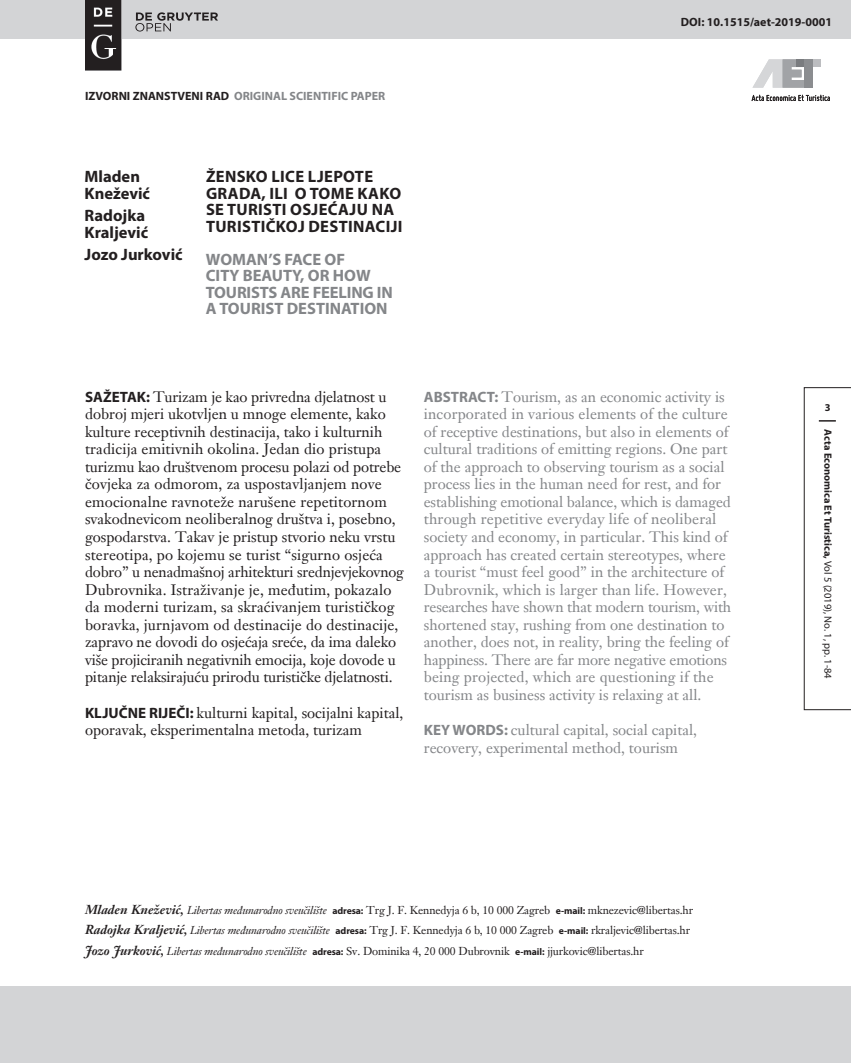
<style>
.page{position:relative;width:851px;height:1063px;background:#fff}
.page>*{position:absolute;margin:0;border:0;box-sizing:border-box;transform-origin:0 0}
.t1{font:700 16.5px/16.5px "Myriad Pro";color:#231f20}
.t2{font:700 16.5px/16.5px "Myriad Pro";color:#848689}
.t3{font:15px/17.5px "Janson HR";color:#848689}
.t4{font:15px/17.5px "Janson HR";color:#231f20}
.t5{font:700 12px "Myriad Pro";color:#848689}
.t6{font:700 12px "Myriad Pro";color:#231f20}
.t7{font:11.25px/20.2px "Janson HR";letter-spacing:-.01em;color:#231f20}
.t8{font:700 10.5px "Myriad Pro";color:#231f20}
.s1{color:#231f20}
.s2{font-family:"Myriad Pro";font-weight:700}
.s3{font-weight:400}
.s4{font-weight:700;font-style:italic;font-size:12.75px}
.s5{font-style:italic}
.s6{font-family:"Myriad Pro";font-weight:700;font-size:9.75px}
</style>
<div class="page">
<div style="left:0;top:0;width:850px;height:38px;background:#d3d4d6"></div>
<div style="left:0;top:986px;width:850px;height:77px;background:#d3d4d6"></div>
<svg style="left:803px;top:387px;width:47px;height:323px"></svg>
<svg style="left:752px;top:59px;width:51px;height:29px"></svg>
<div style="left:803px;top:59px;width:9px;height:29px;background:#8b8d90"></div>
<div style="left:796px;top:59px;width:7px;height:8px;background:#7a7c7f"></div>
<div style="left:812px;top:59px;width:8px;height:8px;background:#bcbdc0"></div>
<svg style="left:751px;top:95px;width:78px;height:6px"></svg>
<svg style="left:135px;top:12px;width:83px;height:20px"></svg>
<img style="left:85px;top:0;width:36px;height:71px">
<p class="t5" style="left:85px;top:89px;width:302px"><span class="s1">IZVORNI ZNANSTVENI RAD</span> ORIGINAL SCIENTIFIC PAPER</p>
<p class="t1" style="left:85px;top:168px;width:67px">Mladen<br>Knežević</p>
<p class="t1" style="left:85px;top:207px;width:65px">Radojka<br>Kraljević</p>
<p class="t1" style="left:85px;top:246px;width:100px">Jozo Jurković</p>
<p class="t1" style="left:206px;top:168px;width:21px">Žensko</p>
<p class="t1" style="left:271px;top:168px;width:9px">lice</p>
<p class="t1" style="left:308px;top:168px;width:11px">ljepote</p>
<p class="t1" style="left:206px;top:185px;width:12px">grada</p>
<p class="t1" style="left:261px;top:185px;width:60px">, ili o tome</p>
<p class="t1" style="left:357px;top:185px;width:12px">kako</p>
<p class="t1" style="left:206px;top:201px;width:31px">se turisti</p>
<p class="t1" style="left:290px;top:201px;width:11px">osje</p>
<p class="t1" style="left:328px;top:201px;width:21px">ćaju</p>
<p class="t1" style="left:371px;top:201px;width:12px">na</p>
<p class="t1" style="left:206px;top:218px;width:10px">turističkoj</p>
<p class="t1" style="left:308px;top:218px;width:10px">destinaciji</p>
<p class="t2" style="left:206px;top:251px;width:188px">WOMAN’S FACE OF<br>CITY BEAUTY, OR HOW<br>TOURISTS ARE FEELING IN<br>A TOURIST DESTINATION</p>
<p class="t6" style="left:680px;top:14px;width:153px">DOI: 10.1515/aet-2019-0001</p>
<p class="t4" style="left:85px;top:388px;width:320px"><span class="s2">SAŽETAK:</span> Turizam je kao privredna djelatnost u dobroj mjeri ukotvljen u mnoge elemente, kako kulture receptivnih destinacija, tako i kulturnih tradicija emitivnih okolina. Jedan dio pristupa turizmu kao društvenom procesu polazi od potrebe čovjeka za odmorom, za uspostavljanjem nove emocionalne ravnoteže narušene repetitornom svakodnevicom neoliberalnog društva i, posebno, gospodarstva. Takav je pristup stvorio neku vrstu stereotipa, po kojemu se turist “sigurno osjeća dobro” u nenadmašnoj arhitekturi srednjevjekovnog Dubrovnika. Istraživanje je, međutim, pokazalo da moderni turizam, sa skraćivanjem turističkog boravka, jurnjavom od destinacije do destinacije, zapravo ne dovodi do osjećaja sreće, da ima daleko više projiciranih negativnih emocija, koje dovode u pitanje relaksirajuću prirodu turističke djelatnosti.</p>
<p class="t4" style="left:85px;top:703px;width:320px"><span class="s2">KLJUČNE RIJEČI:</span> kulturni kapital, socijalni kapital, oporavak, eksperimentalna metoda, turizam</p>
<p class="t3" style="left:424px;top:388px;width:309px"><span class="s2">ABSTRACT:</span> Tourism, as an economic activity is incorporated in various elements of the culture of receptive destinations, but also in elements of cultural traditions of emitting regions. One part of the approach to observing tourism as a social process lies in the human need for rest, and for establishing emotional balance, which is damaged through repetitive everyday life of neoliberal society and economy, in particular. This kind of approach has created certain stereotypes, where a tourist “must feel good” in the architecture of Dubrovnik, which is larger than life. However, researches have shown that modern tourism, with shortened stay, rushing from one destination to another, does not, in reality, bring the feeling of happiness. There are far more negative emotions being projected, which are questioning if the tourism as business activity is relaxing at all.</p>
<p class="t3" style="left:424px;top:721px;width:275px"><span class="s2">KEY WORDS:</span> cultural capital, social capital, recovery, experimental method, tourism</p>
<p class="t8" style="left:824px;top:401px;width:7px">3</p>
<p class="t8" style="left:834px;top:429px;width:251px;rotate:90deg">Acta Economica Et Turistica, <span class="s3">Vol 5 (2019), No. 1, pp. 1-84</span></p>
<p class="t7" style="left:85px;top:900px;width:609px"><span class="s4">Mladen Knežević,</span> <span class="s5">Libertas međunarodno sveučilište</span> <span class="s6">adresa:</span> Trg J. F. Kennedyja 6 b, 10 000 Zagreb <span class="s6">e-mail:</span> mknezevic@libertas.hr<br><span class="s4">Radojka Kraljević,</span> <span class="s5">Libertas međunarodno sveučilište</span> <span class="s6">adresa:</span> Trg J. F. Kennedyja 6 b, 10 000 Zagreb <span class="s6">e-mail:</span> rkraljevic@libertas.hr<br><span class="s4">Jozo Jurković,</span> <span class="s5">Libertas međunarodno sveučilište</span> <span class="s6">adresa:</span> Sv. Dominika 4, 20 000 Dubrovnik <span class="s6">e-mail:</span> jjurkovic@libertas.hr</p>
</div>
